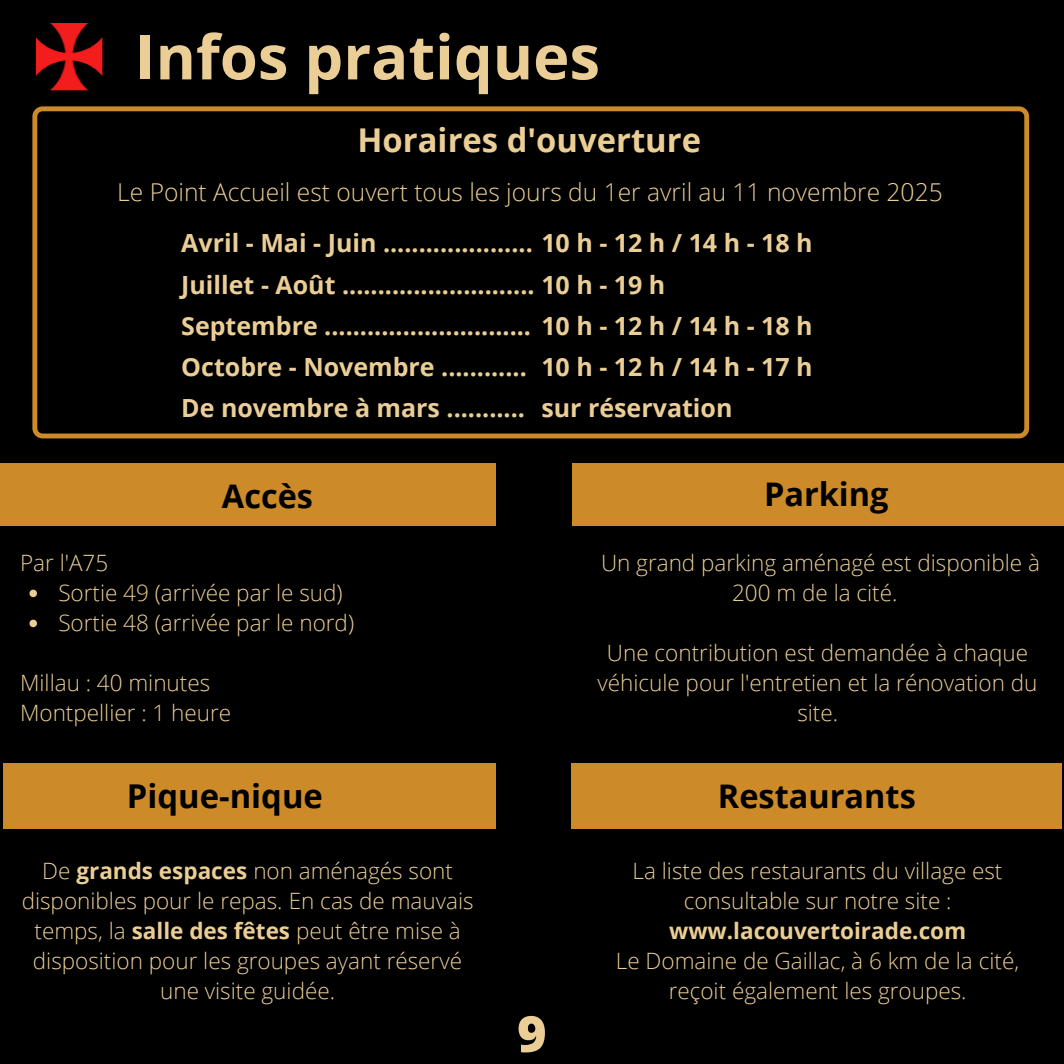
<style>
.page{position:relative;width:1064px;height:1064px;background:#fff}
.page>*{position:absolute;margin:0;border:0;box-sizing:border-box;transform-origin:0 0}
.t1{font:700 61.5px "Open Sans";color:#ebce96}
.t2{font:800 50px "Open Sans";color:#ebce96}
.t3{font:700 32.75px "Open Sans";color:#ebce96}
.t4{font:700 32.75px "Open Sans";color:#000}
.t5{font:700 32.5px "Open Sans";color:#000}
.t6{font:700 25px/41.2px "Open Sans";color:#ebce96}
.t7{font:300 24.5px "Open Sans";color:#ebce96}
.t8{font:300 22.5px/30px "Open Sans";color:#ebce96;text-align:center}
.t9{font:700 22.5px "Open Sans";color:#ebce96}
.s1{font-weight:700}
</style>
<div class="page">
<div style="left:0;top:0;width:1063px;height:1063px;background:#000"></div>
<img style="left:35px;top:23px;width:68px;height:68px">
<div style="left:0;top:463px;width:495px;height:62px;background:#cc8b28"></div>
<div style="left:571px;top:463px;width:492px;height:62px;background:#cc8b28"></div>
<div style="left:3px;top:763px;width:492px;height:65px;background:#cc8b28"></div>
<div style="left:571px;top:763px;width:490px;height:65px;background:#cc8b28"></div>
<svg style="left:32px;top:106px;width:996px;height:332px"></svg>
<svg style="left:29px;top:589px;width:8px;height:8px"></svg>
<svg style="left:29px;top:619px;width:8px;height:8px"></svg>
<h1 class="t1" style="left:135px;top:14px;width:466px">Infos pratiques</h1>
<h3 class="t3" style="left:357px;top:116px;width:345px">Horaires d'ouverture</h3>
<p class="t7" style="left:117px;top:175px;width:826px">Le Point Accueil est ouvert tous les jours du 1er avril au 11 novembre 2025</p>
<p class="t6" style="left:181px;top:222px;width:632px">Avril - Mai - Juin ..................... 10 h - 12 h / 14 h - 18 h Juillet - Août ........................... 10 h - 19 h<br>Septembre ............................. 10 h - 12 h / 14 h - 18 h Octobre - Novembre ............<br>De novembre à mars ...........</p>
<p class="t6" style="left:541px;top:346px;width:273px">10h-12h/14h-17h sur réservation</p>
<h3 class="t5" style="left:222px;top:473px;width:93px">Accès</h3>
<h3 class="t5" style="left:763px;top:471px;width:126px">Parking</h3>
<p class="t8" style="left:58px;top:547px;width:297px;text-align:left;text-indent:-38px">Par l'A75<br>Sortie 49 (arrivée par le sud)<br>Sortie 48 (arrivée par le nord)</p>
<p class="t8" style="left:20px;top:667px;width:212px;text-align:left">Millau : 40 minutes<br>Montpellier : 1 heure</p>
<p class="t8" style="left:601px;top:547px;width:440px">Un grand parking aménagé est disponible à<br>200 m de la cité.</p>
<p class="t8" style="left:597px;top:637px;width:441px">Une contribution est demandée à chaque véhicule pour l'entretien et la rénovation du site.</p>
<h3 class="t4" style="left:127px;top:772px;width:197px">Pique-nique</h3>
<h3 class="t5" style="left:717px;top:772px;width:199px">Restaurants</h3>
<p class="t8" style="left:22px;top:854px;width:453px">De <span class="s1">grands espaces</span> non aménagés sont disponibles pour le repas. En cas de mauvais temps, la <span class="s1">salle des fêtes</span> peut être mise à disposition pour les groupes ayant réservé une visite guidée.</p>
<p class="t8" style="left:632px;top:854px;width:371px">La liste des restaurants du village est consultable sur notre site :</p>
<p class="t9" style="left:669px;top:914px;width:298px">www.lacouvertoirade.com</p>
<p class="t8" style="left:615px;top:944px;width:404px">Le Domaine de Gaillac, à 6 km de la cité, reçoit également les groupes.</p>
<h2 class="t2" style="left:517px;top:998px;width:31px">9</h2>
</div>
